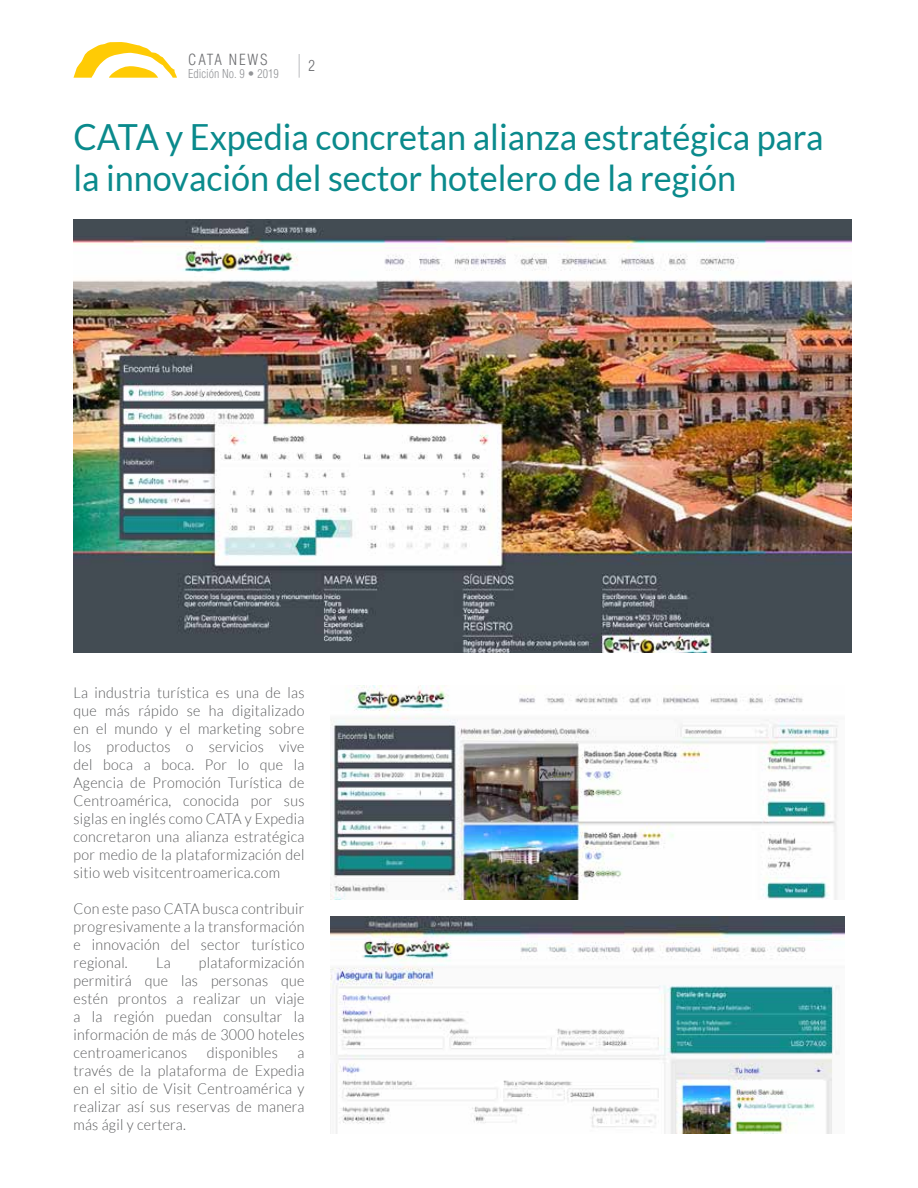
<style>
.page{position:relative;width:918px;height:1188px;background:#fff}
.page>*{position:absolute;margin:0;border:0;box-sizing:border-box;transform-origin:0 0}
.t1{font:36px/40.2px "Lato";color:#0a8a8c;scale:.95 1}
.t2{font:300 15px/18px "Lato";letter-spacing:.02em;color:#58595b;text-align:justify;scale:.95 1}
.t3{font:300 condensed 15px "Helvetica LT Std";letter-spacing:.12em;color:#6d6e71}
.t4{font:300 condensed 12px "Helvetica LT Std";color:#939598}
</style>
<div class="page">
<img style="left:74px;top:219px;width:777px;height:434px">
<img style="left:330px;top:686px;width:508px;height:213px">
<img style="left:330px;top:917px;width:514px;height:217px">
<svg style="left:73px;top:42px;width:104px;height:36px"></svg>
<svg style="left:299px;top:54px;width:1px;height:24px"></svg>
<p class="t3" style="left:188px;top:50px;width:81px">CATA NEWS</p>
<p class="t4" style="left:188px;top:66px;width:92px">Edición No. 9 • 2019</p>
<p class="t3" style="left:309px;top:56px;width:8px">2</p>
<h1 class="t1" style="left:74px;top:117px;width:791px">CATA y Expedia concretan alianza estratégica para la innovación del sector hotelero de la región</h1>
<p class="t2" style="left:74px;top:684px;width:245px">La industria turística es una de las que más rápido se ha digitalizado en el mundo y el marketing sobre los productos o servicios vive del boca a boca. Por lo que la Agencia de Promoción Turística de Centroamérica, conocida por sus siglas en inglés como CATA y Expedia concretaron una alianza estratégica por medio de la plataformización del sitio web visitcentroamerica.com</p>
<p class="t2" style="left:74px;top:900px;width:245px">Con este paso CATA busca contribuir progresivamente a la transformación e innovación del sector turístico regional.</p>
<p class="t2" style="left:74px;top:954px;width:245px;text-indent:125px">plataformización permitirá que las personas que estén prontos a realizar un viaje a la región puedan consultar la información de más de 3000 hoteles centroamericanos</p>
<p class="t2" style="left:156px;top:954px;width:17px">La</p>
<p class="t2" style="left:207px;top:1044px;width:76px">disponibles</p>
<p class="t2" style="left:74px;top:1044px;width:245px;text-indent:224px">a través de la plataforma de Expedia en el sitio de Visit Centroamérica y realizar así sus reservas de manera más ágil y certera.</p>
</div>
